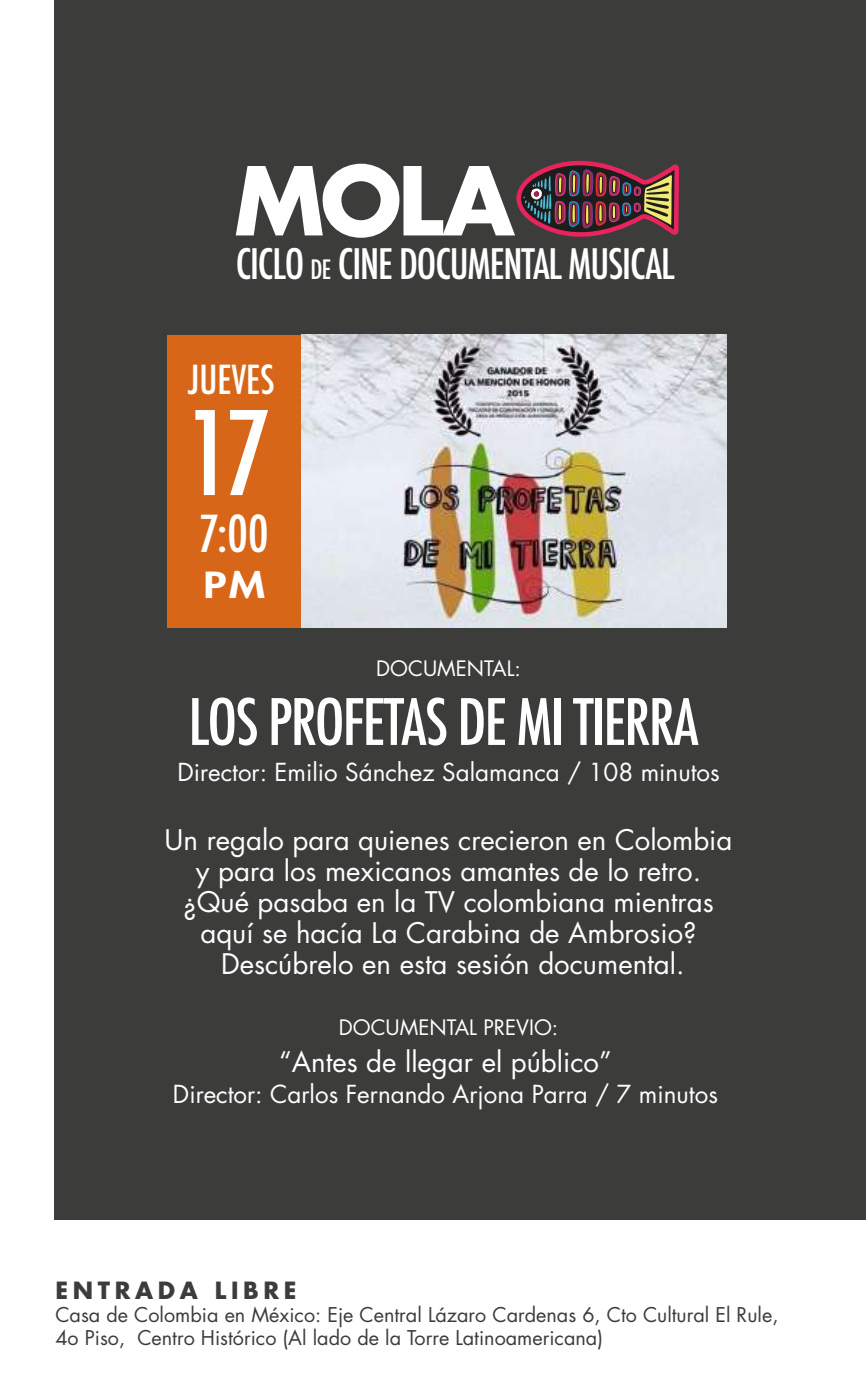
<style>
.page{position:relative;width:866px;height:1385px;background:#fff}
.page>*{position:absolute;margin:0;border:0;box-sizing:border-box;transform-origin:0 0}
.t1{font:500 condensed 112.8px "Futura";color:#fff}
.t2{font:700 92.1px "Futura Std";color:#fff}
.t3{font:500 condensed 62.1px "Futura";letter-spacing:-.03em;color:#fff}
.t4{font:500 condensed 49.5px "Futura";color:#fff}
.t5{font:500 condensed 40.8px "Futura";letter-spacing:-.03em;color:#fff}
.t6{font:500 condensed 39px "Futura";color:#fff}
.t7{font:800 35.1px "Futura Std";color:#fff;scale:1.24 1}
.t8{font:27.6px/30.9px "Futura Std";color:#fff;text-align:center}
.t9{font:24.3px "Futura Std";color:#fff}
.t10{font:700 23.1px "Futura Std";letter-spacing:.2em;color:#3c3c3b}
.t11{font:20.7px "Futura Std";color:#fff}
.t12{font:19.8px/23.1px "Futura Std";color:#3c3c3b}
.s1{font-size:26.1px}
</style>
<div class="page">
<div style="left:54px;top:0;width:811px;height:1218px;background:#3c3c3b"></div>
<svg style="left:516px;top:160px;width:163px;height:77px"></svg>
<div style="left:167px;top:335px;width:134px;height:292px;background:#d86619"></div>
<img style="left:301px;top:335px;width:425px;height:292px">
<h2 class="t2" style="left:234px;top:140px;width:282px">MOLA</h2>
<h3 class="t5" style="left:236px;top:238px;width:440px">CICLO <span class="s1">DE</span> CINE DOCUMENTAL MUSICAL</h3>
<h3 class="t6" style="left:188px;top:355px;width:88px">JUEVES</h3>
<h1 class="t1" style="left:185px;top:381px;width:87px">17</h1>
<h3 class="t4" style="left:199px;top:502px;width:71px">7:00</h3>
<p class="t7" style="left:203px;top:563px;width:51px">PM</p>
<p class="t11" style="left:376px;top:655px;width:146px">DOCUMENTAL:</p>
<h3 class="t3" style="left:188px;top:682px;width:511px">LOS PROFETAS DE MI TIERRA</h3>
<p class="t9" style="left:177px;top:756px;width:543px">Director: Emilio Sánchez Salamanca / 108 minutos</p>
<p class="t8" style="left:164px;top:824px;width:569px">Un regalo para quienes crecieron en Colombia y para los mexicanos amantes de lo retro. ¿Qué pasaba en la TV colombiana mientras aquí se hacía La Carabina de Ambrosio?<br>Descúbrelo en esta sesión documental.</p>
<p class="t11" style="left:339px;top:1013px;width:221px">DOCUMENTAL PREVIO:</p>
<p class="t8" style="left:279px;top:1046px;width:334px">“Antes de llegar el público”</p>
<p class="t9" style="left:173px;top:1078px;width:546px">Director: Carlos Fernando Arjona Parra / 7 minutos</p>
<p class="t10" style="left:55px;top:1274px;width:242px">ENTRADA LIBRE</p>
<p class="t12" style="left:55px;top:1302px;width:724px">Casa de Colombia en México: Eje Central Lázaro Cardenas 6, Cto Cultural El Rule,<br>4o Piso, Centro Histórico (Al lado de la Torre Latinoamericana)</p>
</div>
